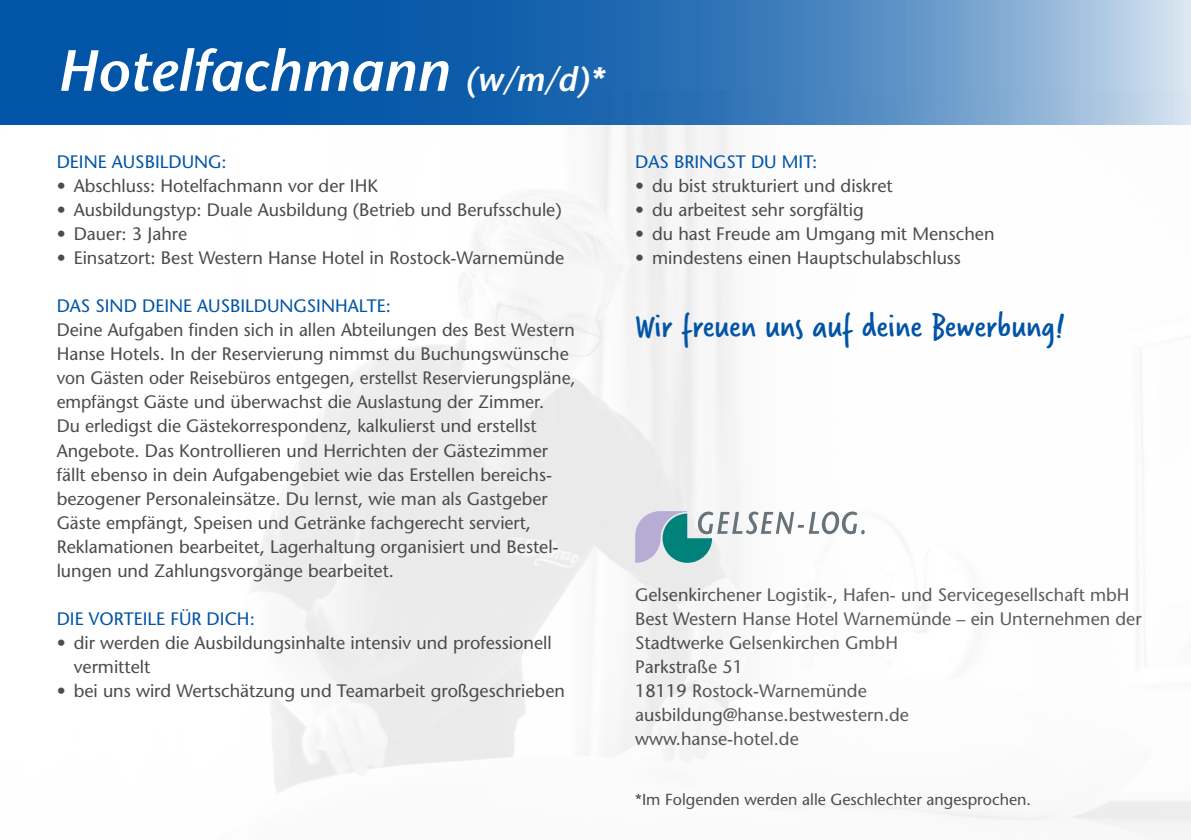
<style>
.page{position:relative;width:1191px;height:840px;background:#fff}
.page>*{position:absolute;margin:0;border:0;box-sizing:border-box;transform-origin:0 0}
.Headline_groß{font:italic 600 58px "Stone Sans Std";color:#fff}
.Handschrift_Rückseit{font:36px "Verveine";color:#0154a6}
.Fließtext_grau{font:500 18px/24px "Stone Sans Std";color:#4b4c4d}
.kleine_Headlines_bla{font:500 18px "Stone Sans Std";color:#0154a6}
.t1{font:500 16px "Stone Sans Std";color:#4b4c4d}
.s1{font-size:34px}
</style>
<div class="page">
<img style="left:250px;top:125px;width:941px;height:714px">
<svg style="left:0;top:0;width:1191px;height:125px;background:#3778b8"></svg>
<svg style="left:635px;top:511px;width:229px;height:51px"></svg>
<p class="Headline_groß" style="left:57px;top:36px;width:548px">Hotelfachmann <span class="s1">(w/m/d)*</span></p>
<p class="kleine_Headlines_bla" style="left:57px;top:151px;width:171px">DEINE AUSBILDUNG:</p>
<p class="Fließtext_grau" style="left:57px;top:174px;width:323px">• Abschluss: Hotelfachmann vor der IHK</p>
<p class="Fließtext_grau" style="left:57px;top:198px;width:506px">• Ausbildungstyp: Duale Ausbildung (Betrieb und Berufsschule)</p>
<p class="Fließtext_grau" style="left:57px;top:222px;width:132px">• Dauer: 3 Jahre</p>
<p class="Fließtext_grau" style="left:57px;top:246px;width:509px">• Einsatzort: Best Western Hanse Hotel in Rostock-Warnemünde</p>
<p class="kleine_Headlines_bla" style="left:57px;top:295px;width:336px">DAS SIND DEINE AUSBILDUNGSINHALTE:</p>
<p class="Fließtext_grau" style="left:57px;top:318px;width:520px">Deine Aufgaben finden sich in allen Abteilungen des Best Western Hanse Hotels. In der Reservierung nimmst du Buchungswünsche von Gästen oder Reisebüros entgegen, erstellst Reservierungspläne, empfängst Gäste und überwachst die Auslastung der Zimmer.<br>Du erledigst die Gästekorrespondenz, kalkulierst und erstellst Angebote. Das Kontrollieren und Herrichten der Gästezimmer fällt ebenso in dein Aufgabengebiet wie das Erstellen bereichs&shy;bezogener Personaleinsätze. Du lernst, wie man als Gastgeber Gäste empfängt, Speisen und Getränke fachgerecht serviert, Reklamationen bearbeitet, Lagerhaltung organisiert und Bestel&shy;lungen und Zahlungsvorgänge bearbeitet.</p>
<p class="kleine_Headlines_bla" style="left:57px;top:607px;width:200px">DIE VORTEILE FÜR DICH:</p>
<p class="Fließtext_grau" style="left:74px;top:630px;width:479px;text-indent:-17px">• dir werden die Ausbildungsinhalte intensiv und professionell vermittelt</p>
<p class="Fließtext_grau" style="left:57px;top:678px;width:510px">• bei uns wird Wertschätzung und Teamarbeit großgeschrieben</p>
<p class="kleine_Headlines_bla" style="left:635px;top:151px;width:183px">DAS BRINGST DU MIT:</p>
<p class="Fließtext_grau" style="left:635px;top:174px;width:259px">• du bist strukturiert und diskret</p>
<p class="Fließtext_grau" style="left:635px;top:198px;width:230px">• du arbeitest sehr sorgfältig</p>
<p class="Fließtext_grau" style="left:635px;top:222px;width:361px">• du hast Freude am Umgang mit Menschen</p>
<p class="Fließtext_grau" style="left:635px;top:246px;width:327px">• mindestens einen Hauptschulabschluss</p>
<p class="Handschrift_Rückseit" style="left:635px;top:301px;width:431px">Wir freuen uns auf deine Bewerbung!</p>
<p class="Fließtext_grau" style="left:635px;top:582px;width:508px">Gelsenkirchener Logistik-, Hafen- und Servicegesellschaft mbH Best Western Hanse Hotel Warnemünde – ein Unternehmen der Stadtwerke Gelsenkirchen GmbH<br>Parkstraße 51<br>18119 Rostock-Warnemünde ausbildung@hanse.bestwestern.de<br>www.hanse-hotel.de</p>
<p class="t1" style="left:635px;top:789px;width:397px">*Im Folgenden werden alle Geschlechter angesprochen.</p>
</div>
